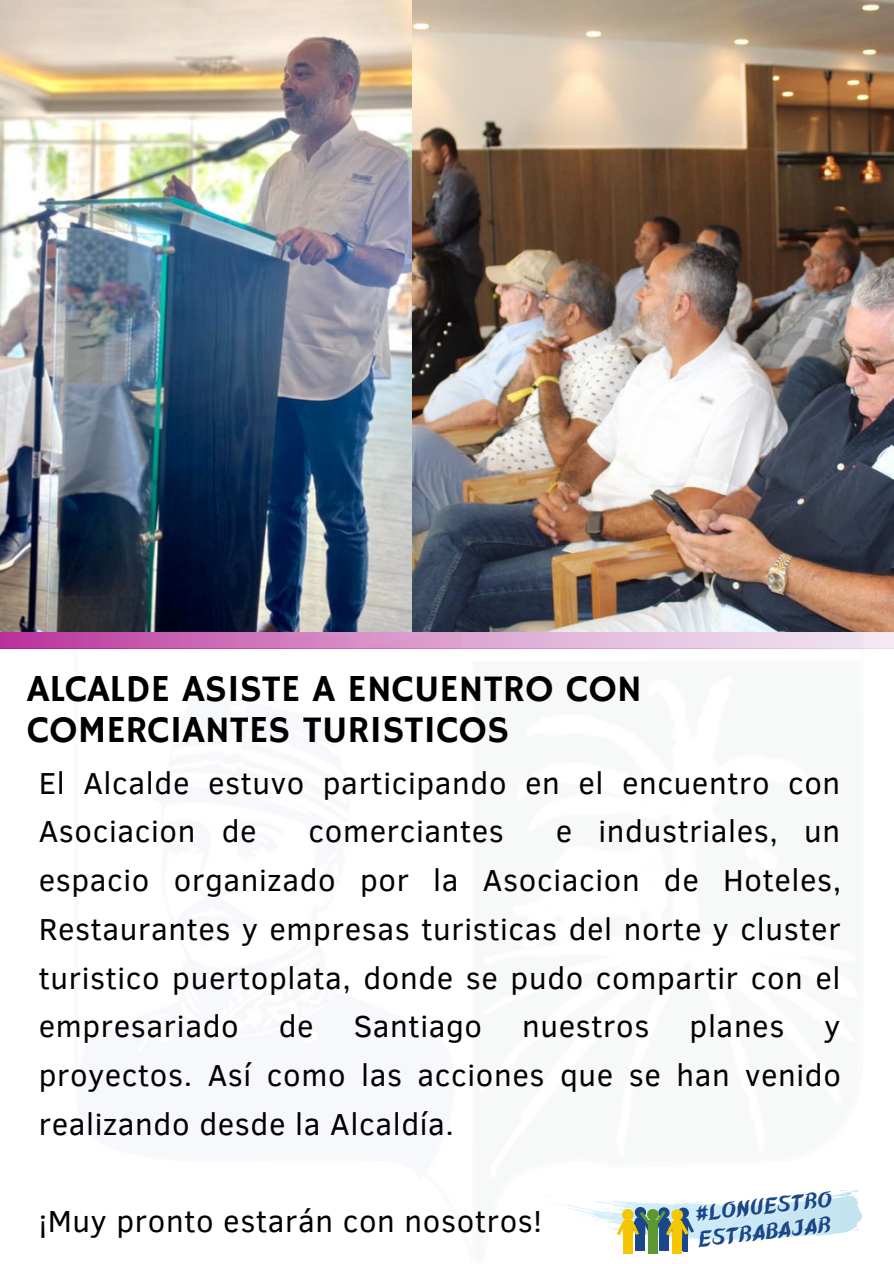
<style>
.page{position:relative;width:894px;height:1264px;background:#fff}
.page>*{position:absolute;margin:0;border:0;box-sizing:border-box;transform-origin:0 0}
.t1{font:38.1px/41.5px "Hammersmith One";color:#000}
.t2{font:31.05px/48.8px "Clear Sans";letter-spacing:.02em;color:#000;text-align:justify}
.t3{font:italic 23.7px "Kawit Free Ext";color:#1a4789}
</style>
<div class="page">
<div style="left:0;top:632px;width:893px;height:16px;background:linear-gradient(to right,#be3ea1,#f6f4f8)"></div>
<img style="left:0;top:0;width:893px;height:632px">
<svg style="left:737px;top:90px;width:67px;height:66px;background:#825f3f"></svg>
<hr style="left:635px;top:1234px;width:4px;height:16px;background:#1a4789">
<div style="left:640px;top:1234px;width:5px;height:16px;background:#1a4789"></div>
<hr style="left:683px;top:1234px;width:4px;height:16px;background:#1a4789">
<hr style="left:659px;top:1234px;width:4px;height:16px;background:#1a4789">
<hr style="left:664px;top:1234px;width:4px;height:16px;background:#1a4789">
<div style="left:622px;top:1237px;width:5px;height:16px;background:#f5c701"></div>
<hr style="left:628px;top:1237px;width:4px;height:16px;background:#f5c701">
<div style="left:647px;top:1237px;width:5px;height:16px;background:#5d9732"></div>
<hr style="left:653px;top:1237px;width:4px;height:16px;background:#5d9732">
<hr style="left:672px;top:1237px;width:4px;height:17px;background:#f5c701">
<svg style="left:544px;top:1190px;width:318px;height:49px"></svg>
<div style="left:677px;top:1237px;width:5px;height:17px;background:#f5c701"></div>
<p class="t1" style="left:27px;top:669px;width:616px">ALCALDE ASISTE A ENCUENTRO CON<br>COMERCIANTES TURISTICOS</p>
<p class="t2" style="left:39px;top:757px;width:802px">El Alcalde estuvo participando en el encuentro con<br>Asociacion de</p>
<p class="t2" style="left:39px;top:805px;width:803px;text-indent:517px">e industriales, un espacio organizado por la Asociacion de Hoteles, Restaurantes y empresas turisticas del norte y cluster turistico puertoplata, donde se pudo compartir con el empresariado</p>
<p class="t2" style="left:308px;top:805px;width:197px">comerciantes</p>
<p class="t2" style="left:279px;top:1000px;width:36px">de</p>
<p class="t2" style="left:353px;top:1000px;width:130px">Santiago</p>
<p class="t2" style="left:522px;top:1000px;width:129px">nuestros</p>
<p class="t2" style="left:689px;top:1000px;width:96px">planes</p>
<p class="t2" style="left:39px;top:1000px;width:803px;text-indent:785px">y proyectos. Así como las acciones que se han venido realizando desde la Alcaldía.</p>
<p class="t2" style="left:39px;top:1195px;width:504px">¡Muy pronto estarán con nosotros!</p>
<p class="t3" style="left:694px;top:1203px;width:139px;rotate:-6deg">#LoNuestro</p>
<p class="t3" style="left:697px;top:1228px;width:135px;rotate:-6deg">EsTrabajar</p>
</div>
